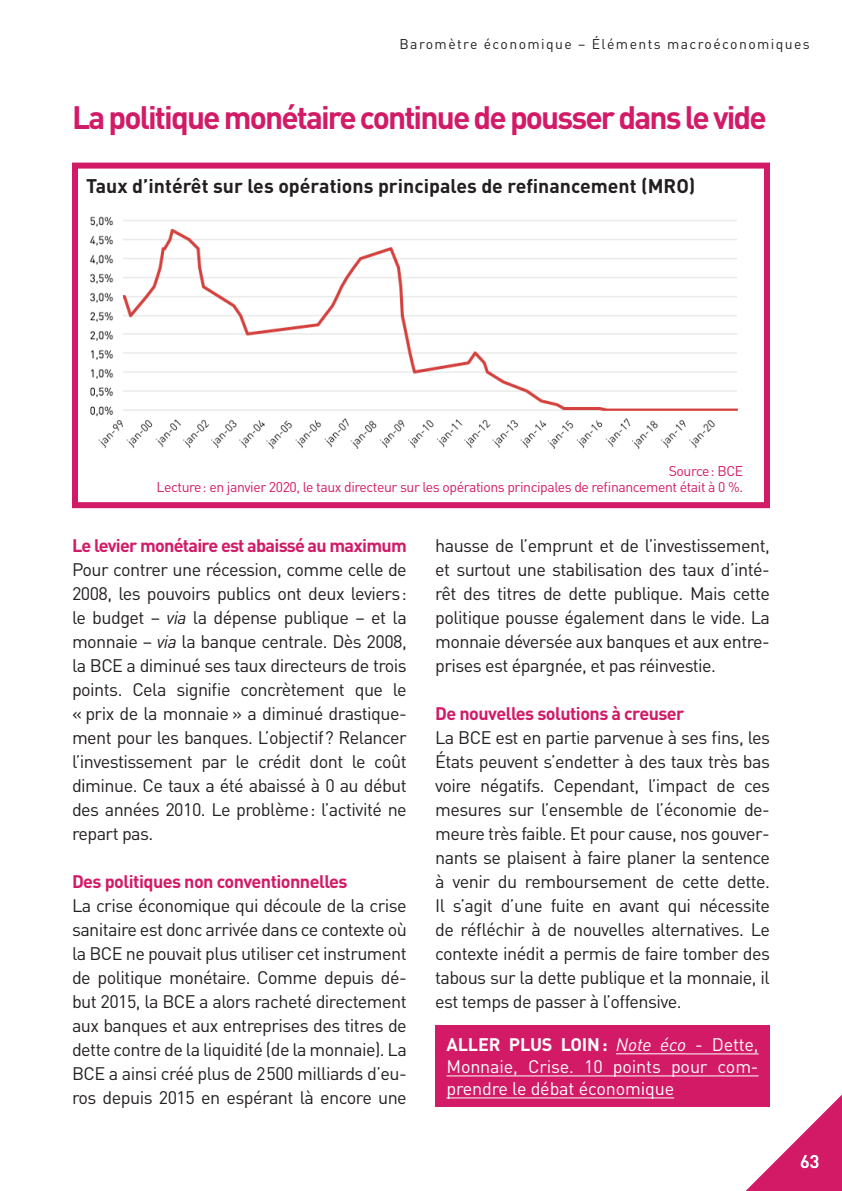
<style>
.page{position:relative;width:842px;height:1191px;background:#fff}
.page>*{position:absolute;margin:0;border:0;box-sizing:border-box;transform-origin:0 0}
.Titre_rose{font:700 32px "DIN";letter-spacing:-.06em;color:#d21a67}
.Titre_graph{font:700 19.6px "DIN";color:#231f20}
.Texte{font:18px/24px "DIN";letter-spacing:-.03em;color:#231f20;text-align:justify}
.Inter_rose{font:700 18px "DIN";letter-spacing:-.03em;color:#d21a67}
.Texte_encadré{font:18px/22px "DIN";letter-spacing:-.01em;color:#fff;text-align:justify}
.t1{font:500 18px "DIN";color:#fff}
.Source_rose{font:14px "DIN";letter-spacing:-.03em;color:#d21a67}
.t2{font:14px "DIN";letter-spacing:.1em;color:#231f20}
.s1{font-style:italic}
.s2{font-weight:700}
</style>
<div class="page">
<svg style="left:717px;top:1094px;width:125px;height:97px"></svg>
<div style="left:72px;top:163px;width:698px;height:345px;border:6px solid #d21a67"></div>
<div style="left:435px;top:1025px;width:335px;height:81px;background:#d21a67"></div>
<hr style="left:616px;top:1053px;width:70px;height:1px;background:#fff">
<hr style="left:686px;top:1053px;width:73px;height:1px;background:#fff">
<hr style="left:446px;top:1075px;width:313px;height:1px;background:#fff">
<hr style="left:446px;top:1097px;width:228px;height:1px;background:#fff">
<img style="left:89px;top:216px;width:649px;height:233px">
<p class="t2" style="left:399px;top:35px;width:412px">Baromètre économique – Éléments macroéconomiques</p>
<p class="Titre_rose" style="left:72px;top:96px;width:696px">La politique monétaire continue de pousser dans le vide</p>
<p class="Titre_graph" style="left:86px;top:173px;width:611px">Taux d’intérêt sur les opérations principales de refinancement (MRO)</p>
<p class="Source_rose" style="left:669px;top:462px;width:76px">Source: BCE</p>
<p class="Source_rose" style="left:157px;top:478px;width:588px">Lecture: en janvier 2020, le taux directeur sur les opérations principales de refinancement était à 0 %.</p>
<p class="Inter_rose" style="left:72px;top:534px;width:336px">Le levier monétaire est abaissé au maximum</p>
<p class="Texte" style="left:72px;top:557px;width:336px">Pour contrer une récession, comme celle de 2008, les pouvoirs publics ont deux leviers: le budget – <span class="s1">via</span> la dépense publique – et la monnaie – <span class="s1">via</span> la banque centrale. Dès 2008, la BCE a diminué ses taux directeurs de trois points. Cela signifie concrètement que le « prix de la monnaie » a diminué drastique&shy;ment pour les banques. L’objectif? Relancer l’investissement par le crédit dont le coût diminue. Ce taux a été abaissé à 0 au début des années 2010. Le problème: l’activité ne repart pas.</p>
<p class="Inter_rose" style="left:72px;top:870px;width:277px">Des politiques non conventionnelles</p>
<p class="Texte" style="left:72px;top:893px;width:336px">La crise économique qui découle de la crise sanitaire est donc arrivée dans ce contexte où la BCE ne pouvait plus utiliser cet instrument de politique monétaire. Comme depuis dé&shy;but 2015, la BCE a alors racheté directement aux banques et aux entreprises des titres de dette contre de la liquidité (de la monnaie). La BCE a ainsi créé plus de 2500 milliards d’eu&shy;ros depuis 2015 en espérant là encore une</p>
<p class="Texte" style="left:435px;top:533px;width:336px">hausse de l’emprunt et de l’investissement, et surtout une stabilisation des taux d’inté&shy;rêt des titres de dette publique. Mais cette politique pousse également dans le vide. La monnaie déversée aux banques et aux entre&shy;prises est épargnée, et pas réinvestie.</p>
<p class="Inter_rose" style="left:435px;top:702px;width:251px">De nouvelles solutions à creuser</p>
<p class="Texte" style="left:435px;top:725px;width:336px">La BCE est en partie parvenue à ses fins, les États peuvent s’endetter à des taux très bas voire négatifs. Cependant, l’impact de ces mesures sur l’ensemble de l’économie de&shy;meure très faible. Et pour cause, nos gouver&shy;nants se plaisent à faire planer la sentence à venir du remboursement de cette dette.<br>Il s’agit d’une fuite en avant qui nécessite de réfléchir à de nouvelles alternatives. Le contexte inédit a permis de faire tomber des tabous sur la dette publique et la monnaie, il est temps de passer à l’offensive.</p>
<p class="Texte_encadré" style="left:446px;top:1033px;width:314px"><span class="s2">ALLER PLUS LOIN:</span> <span class="s1">Note éco</span> - Dette, Monnaie, Crise. 10 points pour com&shy;prendre le débat économique</p>
<p class="t1" style="left:800px;top:1149px;width:21px">63</p>
</div>
